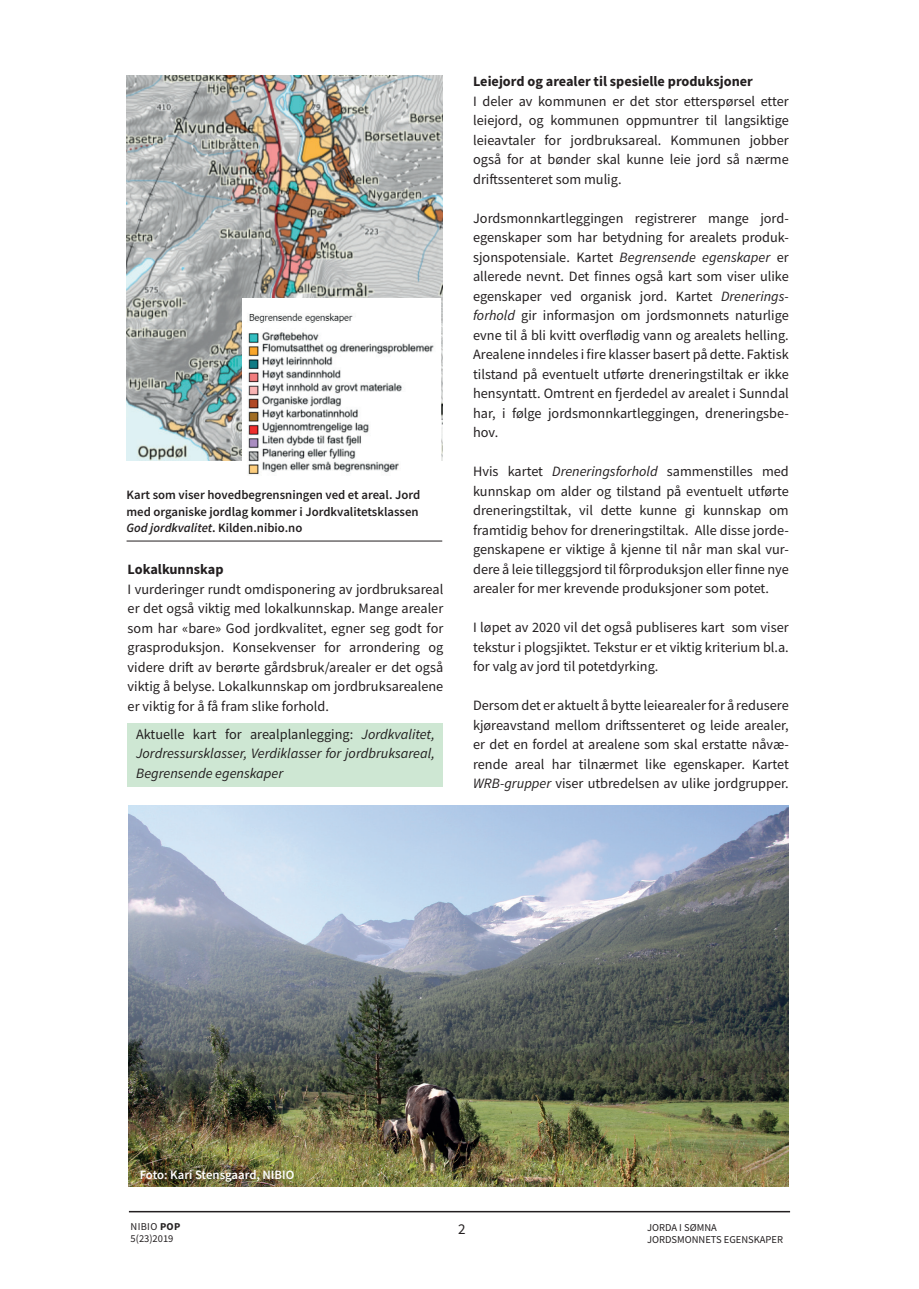
<style>
.page{position:relative;width:919px;height:1289px;background:#fff}
.page>*{position:absolute;margin:0;border:0;box-sizing:border-box;transform-origin:0 0}
.t1{font:15px "Source Sans Pro";color:#231f20}
.t2{font:14.25px/19.5px "Source Sans Pro";color:#231f20;text-align:justify}
.t3{font:italic 14.25px/19.5px "Source Sans Pro";color:#231f20;text-align:justify}
.t4{font:700 14.25px "Source Sans Pro";color:#231f20}
.t5{font:600 12.75px/16.5px "Source Sans Pro";color:#231f20;text-align:justify}
.t6{font:600 12.75px "Source Sans Pro";color:#fff}
.t7{font:10.5px/12px "Source Sans Pro";color:#231f20}
.s1{font-style:italic}
.s2{font-style:normal}
.s3{font-weight:700}
</style>
<div class="page">
<hr style="left:129px;top:1210px;width:661px;height:2px;background:#231f20">
<div style="left:128px;top:723px;width:315px;height:64px;background:#cee7d3"></div>
<img style="left:126px;top:75px;width:316px;height:385px">
<img style="left:243px;top:299px;width:197px;height:176px">
<hr style="left:126px;top:540px;width:316px;height:1px;background:#231f20">
<img style="left:129px;top:805px;width:659px;height:381px">
<p class="t5" style="left:126px;top:486px;width:295px">Kart som viser hovedbegrensningen ved et areal. Jord med organiske jordlag kommer i Jordkvalitetsklassen <span class="s1">God jordkvalitet</span>. Kilden.nibio.no</p>
<p class="t4" style="left:128px;top:559px;width:97px">Lokalkunnskap</p>
<p class="t2" style="left:128px;top:579px;width:317px">I vurderinger rundt omdisponering av jordbruksareal er det også viktig med lokalkunnskap. Mange arealer som har «bare» God jordkvalitet, egner seg godt for grasproduksjon. Konsekvenser for arrondering og videre drift av berørte gårdsbruk/arealer er det også viktig å belyse. Lokalkunnskap om jordbruksarealene er viktig for å få fram slike forhold.</p>
<p class="t3" style="left:136px;top:724px;width:300px"><span class="s2">Aktuelle kart for arealplanlegging:</span> Jordkvalitet, Jordressursklasser, Verdiklasser for jordbruksareal, Begrensende egenskaper</p>
<p class="t4" style="left:473px;top:72px;width:281px">Leiejord og arealer til spesielle produksjoner</p>
<p class="t2" style="left:473px;top:91px;width:317px">I deler av kommunen er det stor etterspørsel etter leiejord, og kommunen oppmuntrer til langsiktige leieavtaler for jordbruksareal. Kommunen jobber også for at bønder skal kunne leie jord så nærme driftssenteret som mulig.</p>
<p class="t2" style="left:473px;top:208px;width:317px">Jordsmonnkartleggingen registrerer mange jord&shy;egenskaper som har betydning for arealets produk&shy;sjonspotensiale. Kartet <span class="s1">Begrensende egenskaper</span> er allerede nevnt. Det finnes også kart som viser ulike egenskaper ved organisk jord. Kartet <span class="s1">Drenerings&shy;forhold</span> gir informasjon om jordsmonnets naturlige evne til å bli kvitt overflødig vann og arealets helling.<br>Arealene inndeles i fire klasser basert på dette. Faktisk tilstand på eventuelt utførte dreneringstiltak er ikke hensyntatt. Omtrent en fjerdedel av arealet i Sunndal har, i følge jordsmonnkartleggingen, dreneringsbe&shy;hov.</p>
<p class="t2" style="left:473px;top:462px;width:317px">Hvis kartet <span class="s1">Dreneringsforhold</span> sammenstilles med kunnskap om alder og tilstand på eventuelt utførte dreneringstiltak, vil dette kunne gi kunnskap om framtidig behov for dreneringstiltak. Alle disse jorde&shy;genskapene er viktige å kjenne til når man skal vur&shy;dere å leie tilleggsjord til fôrproduksjon eller finne nye arealer for mer krevende produksjoner som potet.</p>
<p class="t2" style="left:473px;top:618px;width:317px">I løpet av 2020 vil det også publiseres kart som viser tekstur i plogsjiktet. Tekstur er et viktig kriterium bl.a. for valg av jord til potetdyrking.</p>
<p class="t2" style="left:473px;top:696px;width:317px">Dersom det er aktuelt å bytte leiearealer for å redusere kjøreavstand mellom driftssenteret og leide arealer, er det en fordel at arealene som skal erstatte nåvæ&shy;rende areal har tilnærmet like egenskaper. Kartet <span class="s1">WRB-grupper</span> viser utbredelsen av ulike jordgrupper.</p>
<p class="t6" style="left:140px;top:1166px;width:156px">Foto: Kari Stensgaard, NIBIO</p>
<p class="t7" style="left:131px;top:1220px;width:51px">NIBIO <span class="s3">POP<br></span>5(23)2019</p>
<p class="t1" style="left:458px;top:1219px;width:9px">2</p>
<p class="t7" style="left:647px;top:1221px;width:137px">JORDA I SØMNA<br>JORDSMONNETS EGENSKAPER</p>
</div>
